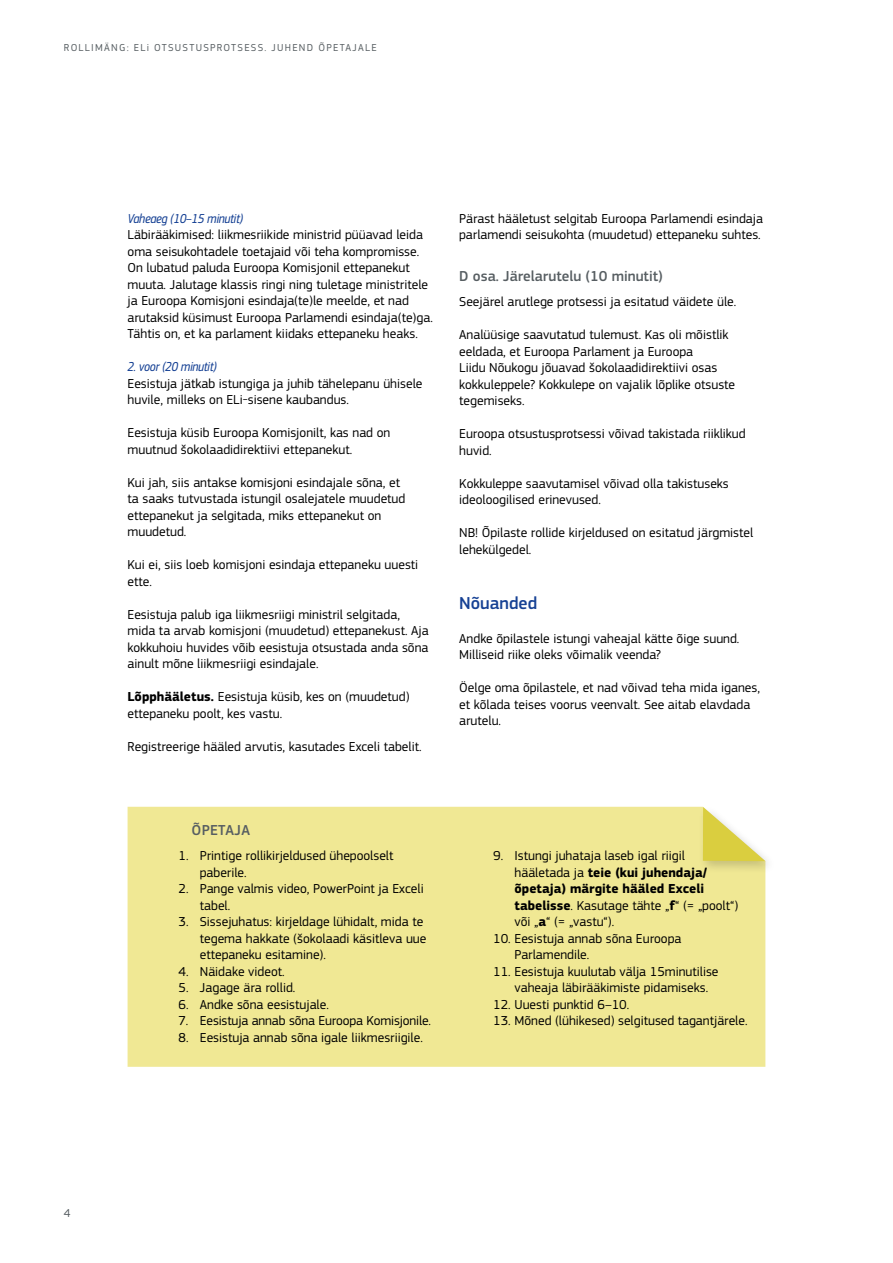
<style>
.page{position:relative;width:893px;height:1263px;background:#fff}
.page>*{position:absolute;margin:0;border:0;box-sizing:border-box;transform-origin:0 0}
.title_2{font:500 18px "EC Square Sans Pro";color:#164194}
.title_3{font:500 15px "EC Square Sans Pro";color:#575e62}
.title_3_box{font:500 15px "EC Square Sans Pro";letter-spacing:.02em;color:#575e62}
.text{font:13.5px/16.5px "EC Square Sans Pro";color:#000}
.title_6{font:italic 13.5px "EC Square Sans Cond Pro";letter-spacing:-.01em;color:#164194}
.t1{font:12px "EC Square Sans Pro";color:#575e62}
.t2{font:10.5px "EC Square Sans Pro";letter-spacing:.12em;color:#575e62}
.s1{font-weight:700}
</style>
<div class="page">
<div style="left:128px;top:807px;width:637px;height:260px;background:#f0e894"></div>
<div style="left:698px;top:803px;width:79px;height:72px;background:#000;opacity:.3"></div>
<svg style="left:703px;top:807px;width:62px;height:54px"></svg>
<p class="t2" style="left:64px;top:41px;width:314px">ROLLIMÄNG: ELi OTSUSTUSPROTSESS. JUHEND ÕPETAJALE</p>
<p class="title_6" style="left:128px;top:211px;width:117px">Vaheaeg (10–15 minutit)</p>
<p class="text" style="left:128px;top:227px;width:307px">Läbirääkimised: liikmesriikide ministrid püüavad leida oma seisukohtadele toetajaid või teha kompromisse.<br>On lubatud paluda Euroopa Komisjonil ettepanekut muuta. Jalutage klassis ringi ning tuletage ministritele ja Euroopa Komisjoni esindaja(te)le meelde, et nad arutaksid küsimust Euroopa Parlamendi esindaja(te)ga.<br>Tähtis on, et ka parlament kiidaks ettepaneku heaks.</p>
<p class="title_6" style="left:128px;top:359px;width:91px">2. voor (20 minutit)</p>
<p class="text" style="left:128px;top:375px;width:296px">Eesistuja jätkab istungiga ja juhib tähelepanu ühisele huvile, milleks on ELi-sisene kaubandus.</p>
<p class="text" style="left:128px;top:425px;width:264px">Eesistuja küsib Euroopa Komisjonilt, kas nad on muutnud šokolaadidirektiivi ettepanekut.</p>
<p class="text" style="left:128px;top:474px;width:279px">Kui jah, siis antakse komisjoni esindajale sõna, et ta saaks tutvustada istungil osalejatele muudetud ettepanekut ja selgitada, miks ettepanekut on muudetud.</p>
<p class="text" style="left:128px;top:557px;width:292px">Kui ei, siis loeb komisjoni esindaja ettepaneku uuesti ette.</p>
<p class="text" style="left:128px;top:606px;width:303px">Eesistuja palub iga liikmesriigi ministril selgitada, mida ta arvab komisjoni (muudetud) ettepanekust. Aja kokkuhoiu huvides võib eesistuja otsustada anda sõna ainult mõne liikmesriigi esindajale.</p>
<p class="text" style="left:128px;top:689px;width:284px"><span class="s1">Lõpphääletus.</span> Eesistuja küsib, kes on (muudetud) ettepaneku poolt, kes vastu.</p>
<p class="text" style="left:128px;top:738px;width:296px">Registreerige hääled arvutis, kasutades Exceli tabelit.</p>
<p class="text" style="left:459px;top:210px;width:305px">Pärast hääletust selgitab Euroopa Parlamendi esindaja parlamendi seisukohta (muudetud) ettepaneku suhtes.</p>
<p class="title_3" style="left:459px;top:268px;width:205px">D osa. Järelarutelu (10 minutit)</p>
<p class="text" style="left:459px;top:294px;width:279px">Seejärel arutlege protsessi ja esitatud väidete üle.</p>
<p class="text" style="left:459px;top:327px;width:277px">Analüüsige saavutatud tulemust. Kas oli mõistlik eeldada, et Euroopa Parlament ja Euroopa<br>Liidu Nõukogu jõuavad šokolaadidirektiivi osas kokkuleppele? Kokkulepe on vajalik lõplike otsuste tegemiseks.</p>
<p class="text" style="left:459px;top:426px;width:288px">Euroopa otsustusprotsessi võivad takistada riiklikud huvid.</p>
<p class="text" style="left:459px;top:475px;width:271px">Kokkuleppe saavutamisel võivad olla takistuseks ideoloogilised erinevused.</p>
<p class="text" style="left:459px;top:525px;width:296px">NB! Õpilaste rollide kirjeldused on esitatud järgmistel lehekülgedel.</p>
<h2 class="title_2" style="left:459px;top:593px;width:80px">Nõuanded</h2>
<p class="text" style="left:459px;top:630px;width:282px">Andke õpilastele istungi vaheajal kätte õige suund.<br>Milliseid riike oleks võimalik veenda?</p>
<p class="text" style="left:459px;top:680px;width:302px">Öelge oma õpilastele, et nad võivad teha mida iganes, et kõlada teises voorus veenvalt. See aitab elavdada arutelu.</p>
<p class="title_3_box" style="left:191px;top:821px;width:60px">ÕPETAJA</p>
<p class="text" style="left:200px;top:847px;width:195px;text-indent:-21px">1. Printige rollikirjeldused ühepoolselt paberile.</p>
<p class="text" style="left:200px;top:880px;width:225px;text-indent:-21px">2. Pange valmis video, PowerPoint ja Exceli tabel.</p>
<p class="text" style="left:200px;top:913px;width:228px;text-indent:-21px">3. Sissejuhatus: kirjeldage lühidalt, mida te tegema hakkate (šokolaadi käsitleva uue ettepaneku esitamine).</p>
<p class="text" style="left:179px;top:963px;width:108px">4. Näidake videot.</p>
<p class="text" style="left:179px;top:979px;width:118px">5. Jagage ära rollid.</p>
<p class="text" style="left:179px;top:996px;width:152px">6. Andke sõna eesistujale.</p>
<p class="text" style="left:179px;top:1012px;width:254px">7. Eesistuja annab sõna Euroopa Komisjonile.</p>
<p class="text" style="left:179px;top:1029px;width:246px">8. Eesistuja annab sõna igale liikmesriigile.</p>
<p class="text" style="left:514px;top:847px;width:225px;text-indent:-21px">9. Istungi juhataja laseb igal riigil hääletada ja <span class="s1">teie (kui juhendaja/ õpetaja) märgite hääled Exceli tabelisse</span>. Kasutage tähte „<span class="s1">f</span>“ (= „poolt“) või „<span class="s1">a</span>“ (= „vastu“).</p>
<p class="text" style="left:514px;top:930px;width:168px;text-indent:-21px">10. Eesistuja annab sõna Euroopa<br>Parlamendile.</p>
<p class="text" style="left:514px;top:963px;width:206px;text-indent:-21px">11. Eesistuja kuulutab välja 15minutilise vaheaja läbirääkimiste pidamiseks.</p>
<p class="text" style="left:493px;top:996px;width:138px">12. Uuesti punktid 6–10.</p>
<p class="text" style="left:493px;top:1012px;width:256px">13. Mõned (lühikesed) selgitused tagantjärele.</p>
<p class="t1" style="left:64px;top:1206px;width:8px">4</p>
</div>
